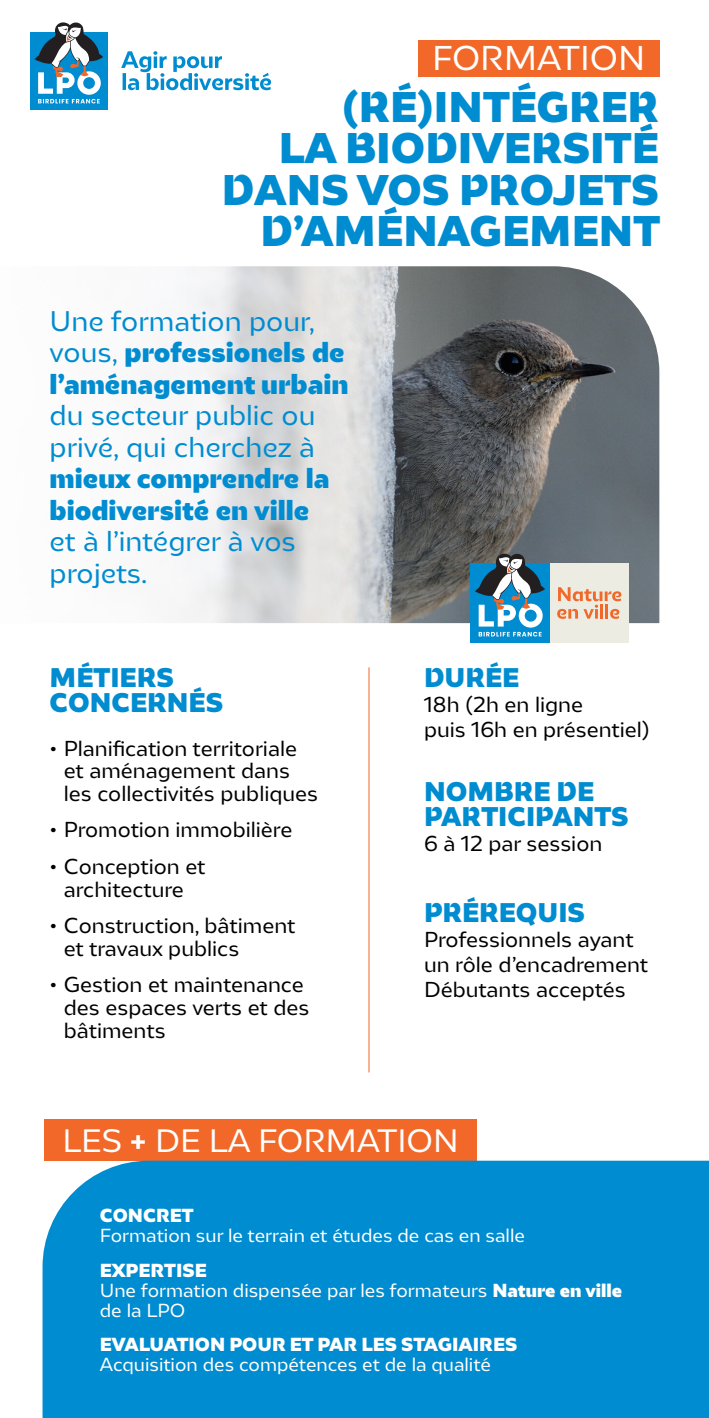
<style>
.page{position:relative;width:709px;height:1418px;background:#fff}
.page>*{position:absolute;margin:0;border:0;box-sizing:border-box;transform-origin:0 0}
.t1{font:900 39.75px/41.2px "LPO";color:#008cd0;text-align:right}
.t2{font:31.75px "LPO";color:#fff}
.t3{font:30px "LPO";color:#fff}
.t4{font:900 26.25px/31.5px "LPO";color:#008cd0}
.t5{font:26.25px/31.5px "LPO";color:#008cd0}
.t6{font:900 25px/25px "LPO";color:#008cd0}
.t7{font:20px/22.5px "LPO";color:#000001}
.t8{font:17.5px/20px "LPO";color:#fff}
.t9{font:900 17.5px "LPO";color:#fff}
.s1{font-weight:400}
.s2{font-weight:700}
.s3{font-weight:900}
</style>
<div class="page">
<div style="left:44px;top:1119px;width:433px;height:41px;background:#f26828"></div>
<div style="left:43px;top:1160px;width:666px;height:257px;background:#008cd0"></div>
<img style="left:142px;top:266px;width:517px;height:357px">
<div style="left:418px;top:40px;width:241px;height:36px;background:#f26828"></div>
<div style="left:30px;top:32px;width:78px;height:77px;background:#008cd0"></div>
<svg style="left:34px;top:22px;width:69px;height:81px"></svg>
<svg style="left:121px;top:51px;width:150px;height:39px"></svg>
<hr style="left:368px;top:667px;width:1px;height:405px;background:#f26828">
<div style="left:549px;top:563px;width:80px;height:79px;background:#ecece3"></div>
<svg style="left:557px;top:587px;width:64px;height:32px"></svg>
<div style="left:470px;top:563px;width:79px;height:79px;background:#008cd0"></div>
<svg style="left:475px;top:553px;width:70px;height:83px"></svg>
<h2 class="t2" style="left:432px;top:40px;width:214px">FORMATION</h2>
<h1 class="t1" style="left:222px;top:87px;width:440px">(RÉ)INTÉGRER<br>LA BIODIVERSITÉ<br>DANS VOS PROJETS<br>D’AMÉNAGEMENT</h1>
<h3 class="t4" style="left:50px;top:305px;width:300px"><span class="s1">Une formation pour, vous,</span> professionels de l’aménagement urbain</h3>
<h3 class="t5" style="left:50px;top:400px;width:267px">du secteur public ou privé, qui cherchez à</h3>
<h3 class="t4" style="left:50px;top:463px;width:281px">mieux comprendre la biodiversité en ville</h3>
<h3 class="t5" style="left:50px;top:526px;width:248px">et à l’intégrer à vos projets.</h3>
<p class="t6" style="left:50px;top:665px;width:175px">MÉTIERS<br>CONCERNÉS</p>
<p class="t7" style="left:64px;top:737px;width:256px;text-indent:-14px">• Planification territoriale et aménagement dans les collectivités publiques</p>
<p class="t7" style="left:50px;top:819px;width:244px">• Promotion immobilière</p>
<p class="t7" style="left:50px;top:855px;width:157px;text-align:center">• Conception et architecture</p>
<p class="t7" style="left:64px;top:914px;width:233px;text-indent:-14px">• Construction, bâtiment et travaux publics</p>
<p class="t7" style="left:64px;top:974px;width:247px;text-indent:-14px">• Gestion et maintenance des espaces verts et des bâtiments</p>
<p class="t6" style="left:424px;top:665px;width:97px">DURÉE</p>
<p class="t7" style="left:424px;top:692px;width:227px;line-height:25px">18h (2h en ligne<br>puis 16h en présentiel)</p>
<p class="t6" style="left:424px;top:779px;width:206px">NOMBRE DE<br>PARTICIPANTS</p>
<p class="t7" style="left:424px;top:832px;width:180px">6 à 12 par session</p>
<p class="t6" style="left:424px;top:900px;width:162px">PRÉREQUIS</p>
<p class="t7" style="left:424px;top:927px;width:225px;line-height:25px">Professionnels ayant un rôle d’encadrement<br>Débutants acceptés</p>
<h3 class="t3" style="left:62px;top:1122px;width:398px">LES <span class="s2">+</span> DE LA FORMATION</h3>
<p class="t9" style="left:100px;top:1204px;width:95px">CONCRET</p>
<p class="t8" style="left:100px;top:1226px;width:427px">Formation sur le terrain et études de cas en salle</p>
<p class="t8" style="left:100px;top:1260px;width:524px"><span class="s3">EXPERTISE<br></span>Une formation dispensée par les formateurs <span class="s3">Nature en ville </span>de la LPO</p>
<p class="t9" style="left:100px;top:1333px;width:419px">EVALUATION POUR ET PAR LES STAGIAIRES</p>
<p class="t8" style="left:100px;top:1354px;width:393px">Acquisition des compétences et de la qualité</p>
</div>
